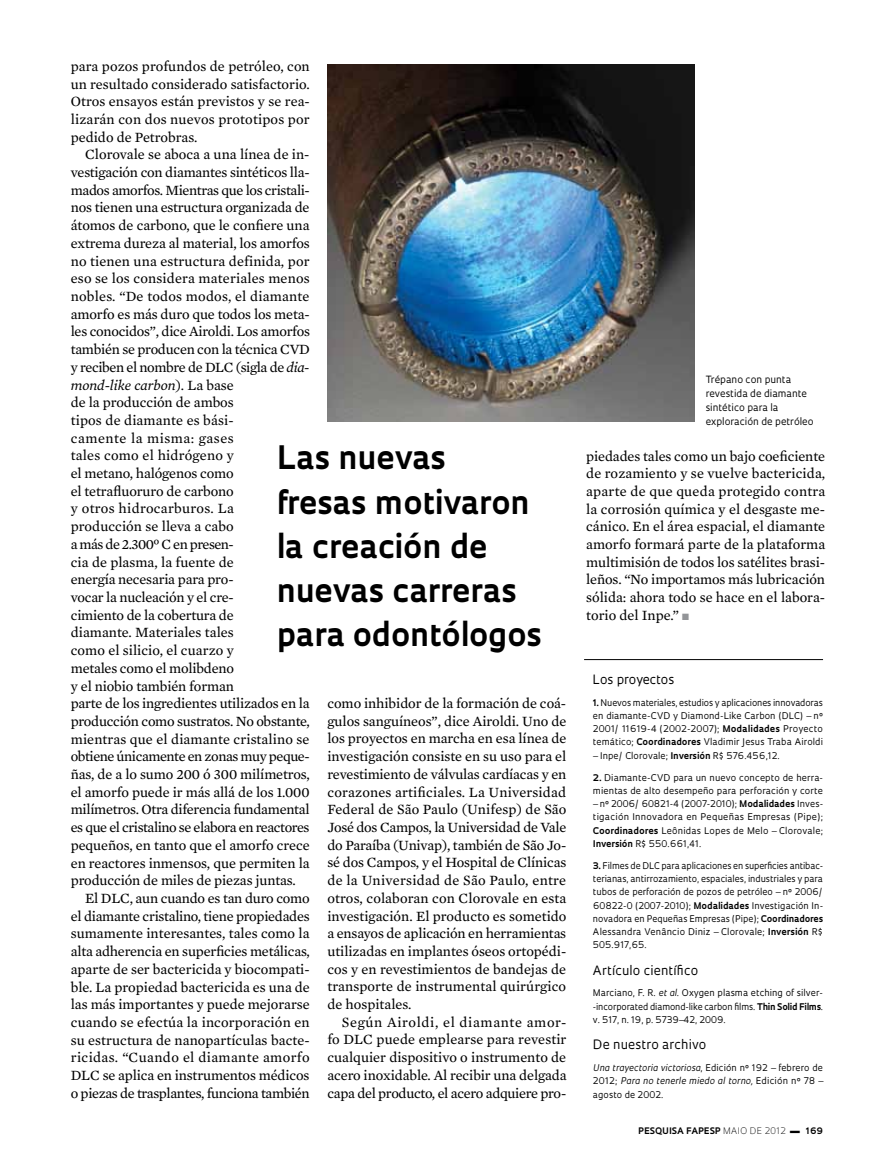
<style>
.page{position:relative;width:885px;height:1169px;background:#fff}
.page>*{position:absolute;margin:0;border:0;box-sizing:border-box;transform-origin:0 0}
.t1{font:700 31.5px/44.2px "Oculum";color:#000}
.t2{font:14.4px/17.7px "Mercury Text G2";letter-spacing:-.01em;color:#000;text-align:justify}
.t3{font:14.4px "Mercury Text G2";letter-spacing:.01em;color:#000}
.t4{font:14.4px "Mercury Text G2";letter-spacing:-.03em;color:#000}
.t5{font:14.4px "Mercury Text G2";letter-spacing:.015em;color:#000}
.t6{font:14.4px "Mercury Text G2";letter-spacing:.025em;color:#000}
.t7{font:italic 14.4px "Mercury Text G2";letter-spacing:-.005em;color:#000}
.t8{font:14.4px "Mercury Text G2";letter-spacing:.02em;color:#000}
.t9{font:14.4px "Mercury Text G2";letter-spacing:-.035em;color:#000}
.t10{font:14.4px "Mercury Text G2";letter-spacing:.035em;color:#000}
.t11{font:12.6px "Oculum";letter-spacing:.01em;color:#000}
.t12{font:12.6px "Fapesp";color:#000}
.t13{font:9.75px/14.1px "Oculum";color:#000}
.t14{font:9px/13.2px "Oculum";letter-spacing:.01em;color:#000;text-align:justify}
.t15{font:9px/13.4px "Oculum";letter-spacing:-.01em;color:#000}
.t16{font:700 8.7px "Oculum";letter-spacing:.03em;color:#000}
.s1{font-style:italic}
.s2{font-style:normal}
.s3{color:#939598}
.s4{font-weight:700}
.s5{font-weight:300}
.s6{font-size:18px}
</style>
<div class="page">
<img style="left:327px;top:64px;width:368px;height:357px">
<hr style="left:584px;top:659px;width:239px;height:1px;background:#000">
<p class="t2" style="left:71px;top:56px;width:241px">para pozos profundos de petróleo, con un resultado considerado satisfactorio.<br>Otros ensayos están previstos y se rea&shy;lizarán con dos nuevos prototipos por pedido de Petrobras.</p>
<p class="t2" style="left:85px;top:145px;width:226px">Clorovale se aboca a una línea de in-</p>
<p class="t2" style="left:71px;top:163px;width:240px">vestigación con diamantes sintéticos lla-</p>
<p class="t2" style="left:71px;top:180px;width:241px">mados amorfos. Mientras que los cristali-</p>
<p class="t2" style="left:71px;top:198px;width:240px">nos tienen una estructura organizada de</p>
<p class="t2" style="left:71px;top:216px;width:240px">átomos de carbono, que le confiere una</p>
<p class="t2" style="left:71px;top:233px;width:240px">extrema dureza al material, los amorfos</p>
<p class="t3" style="left:71px;top:250px;width:240px">no tienen una estructura definida, por</p>
<p class="t3" style="left:71px;top:268px;width:240px">eso se los considera materiales menos</p>
<p class="t5" style="left:71px;top:286px;width:240px">nobles. “De todos modos, el diamante</p>
<p class="t2" style="left:71px;top:304px;width:240px">amorfo es más duro que todos los meta-</p>
<p class="t2" style="left:71px;top:322px;width:241px">les conocidos”, dice Airoldi. Los amorfos</p>
<p class="t2" style="left:71px;top:340px;width:241px">también se producen con la técnica CVD</p>
<p class="t2" style="left:71px;top:357px;width:240px">y reciben el nombre de DLC (sigla de <span class="s1">dia-</span></p>
<p class="t7" style="left:71px;top:374px;width:164px">mond-like carbon<span class="s2">). La base</span></p>
<p class="t2" style="left:71px;top:393px;width:164px">de la producción de ambos</p>
<p class="t3" style="left:71px;top:410px;width:164px">tipos de diamante es bási-</p>
<p class="t10" style="left:71px;top:427px;width:164px">camente la misma: gases</p>
<p class="t5" style="left:71px;top:445px;width:165px">tales como el hidrógeno y</p>
<p class="t2" style="left:71px;top:463px;width:165px">el metano, halógenos como</p>
<p class="t2" style="left:71px;top:481px;width:165px">el tetrafluoruro de carbono</p>
<p class="t8" style="left:71px;top:498px;width:165px">y otros hidrocarburos. La</p>
<p class="t2" style="left:71px;top:517px;width:164px">producción se lleva a cabo</p>
<p class="t9" style="left:71px;top:533px;width:165px">a más de 2.300º C en presen-</p>
<p class="t2" style="left:71px;top:552px;width:165px">cia de plasma, la fuente de</p>
<p class="t2" style="left:71px;top:570px;width:165px">energía necesaria para pro-</p>
<p class="t2" style="left:71px;top:587px;width:165px">vocar la nucleación y el cre-</p>
<p class="t2" style="left:71px;top:605px;width:164px">cimiento de la cobertura de</p>
<p class="t2" style="left:71px;top:623px;width:164px">diamante. Materiales tales</p>
<p class="t2" style="left:71px;top:640px;width:165px">como el silicio, el cuarzo y</p>
<p class="t2" style="left:71px;top:658px;width:165px">metales como el molibdeno</p>
<p class="t2" style="left:71px;top:676px;width:165px">y el niobio también forman</p>
<p class="t2" style="left:71px;top:694px;width:240px">parte de los ingredientes utilizados en la</p>
<p class="t2" style="left:71px;top:711px;width:241px">producción como sustratos. No obstante,</p>
<p class="t3" style="left:71px;top:728px;width:240px">mientras que el diamante cristalino se</p>
<p class="t4" style="left:71px;top:746px;width:240px">obtiene únicamente en zonas muy peque-</p>
<p class="t2" style="left:71px;top:764px;width:241px">ñas, de a lo sumo 200 ó 300 milímetros,</p>
<p class="t2" style="left:71px;top:782px;width:240px">el amorfo puede ir más allá de los 1.000</p>
<p class="t2" style="left:71px;top:800px;width:240px">milímetros. Otra diferencia fundamental</p>
<p class="t4" style="left:71px;top:817px;width:240px">es que el cristalino se elabora en reactores</p>
<p class="t2" style="left:71px;top:835px;width:241px">pequeños, en tanto que el amorfo crece</p>
<p class="t2" style="left:71px;top:853px;width:240px">en reactores inmensos, que permiten la</p>
<p class="t2" style="left:71px;top:871px;width:227px">producción de miles de piezas juntas.</p>
<p class="t2" style="left:85px;top:888px;width:226px">El DLC, aun cuando es tan duro como</p>
<p class="t2" style="left:71px;top:906px;width:240px">el diamante cristalino, tiene propiedades</p>
<p class="t2" style="left:71px;top:924px;width:240px">sumamente interesantes, tales como la</p>
<p class="t2" style="left:71px;top:941px;width:241px">alta adherencia en superficies metálicas,</p>
<p class="t2" style="left:71px;top:959px;width:240px">aparte de ser bactericida y biocompati-</p>
<p class="t2" style="left:71px;top:977px;width:241px">ble. La propiedad bactericida es una de</p>
<p class="t2" style="left:71px;top:994px;width:240px">las más importantes y puede mejorarse</p>
<p class="t3" style="left:71px;top:1011px;width:240px">cuando se efectúa la incorporación en</p>
<p class="t2" style="left:71px;top:1030px;width:240px">su estructura de nanopartículas bacte-</p>
<p class="t6" style="left:71px;top:1047px;width:240px">ricidas. “Cuando el diamante amorfo</p>
<p class="t2" style="left:71px;top:1065px;width:240px">DLC se aplica en instrumentos médicos</p>
<p class="t2" style="left:71px;top:1083px;width:240px">o piezas de trasplantes, funciona también</p>
<p class="t13" style="left:706px;top:372px;width:109px">Trépano con punta revestida de diamante sintético para la exploración de petróleo</p>
<h1 class="t1" style="left:276px;top:434px;width:266px">Las nuevas fresas motivaron la creación de nuevas carreras para odontólogos</h1>
<p class="t2" style="left:586px;top:446px;width:241px">piedades tales como un bajo coeficiente de rozamiento y se vuelve bactericida, aparte de que queda protegido contra la corrosión química y el desgaste me&shy;cánico. En el área espacial, el diamante amorfo formará parte de la plataforma multimisión de todos los satélites brasi&shy;leños. “No importamos más lubricación sólida: ahora todo se hace en el labora&shy;torio del Inpe.” <span class="s3">■</span></p>
<p class="t12" style="left:593px;top:670px;width:83px">Los proyectos</p>
<p class="t15" style="left:593px;top:695px;width:231px"><span class="s4">1.</span> Nuevos materiales, estudios y aplicaciones innovadoras en diamante-CVD</p>
<p class="t2" style="left:327px;top:693px;width:241px">como inhibidor de la formación de coá&shy;gulos sanguíneos”, dice Airoldi. Uno de los proyectos en marcha en esa línea de investigación consiste en su uso para el revestimiento de válvulas cardíacas y en corazones artificiales. La Universidad Federal de São Paulo (Unifesp) de São José dos Campos, la Universidad de Vale do Paraíba (Univap), también de São Jo&shy;sé dos Campos, y el Hospital de Clínicas de la Universidad de São Paulo, entre otros, colaboran con Clorovale en esta investigación. El producto es sometido a ensayos de aplicación en herramientas utilizadas en implantes óseos ortopédi&shy;cos y en revestimientos de bandejas de transporte de instrumental quirúrgico de hospitales.</p>
<p class="t2" style="left:327px;top:1012px;width:241px;text-indent:14px">Según Airoldi, el diamante amor&shy;fo DLC puede emplearse para revestir cualquier dispositivo o instrumento de acero inoxidable. Al recibir una delgada capa del producto, el acero adquiere pro-</p>
<p class="t14" style="left:673px;top:708px;width:116px">y Diamond-Like Carbon (DLC</p>
<p class="t14" style="left:593px;top:708px;width:232px;text-indent:207px">) – nº 2001/ 11619-4 (2002-2007); <span class="s4">M odalidades</span> Proyecto temático; <span class="s4">Coordinadores</span> Vladimir Jesus Traba Airoldi</p>
<p class="t14" style="left:593px;top:748px;width:188px">– I npe/ Clorovale; <span class="s4">Inversión</span> R$ 576.456,12.</p>
<p class="t14" style="left:593px;top:770px;width:66px"><span class="s4">2.</span> Diamante-CVD</p>
<p class="t14" style="left:593px;top:770px;width:232px;text-align:right">para un nuevo concepto de herra-<br>mientas de alto desempeño para perforación y corte</p>
<p class="t14" style="left:593px;top:796px;width:232px">– nº 2006/ 60821-4 (2007-2010); <span class="s4">Modalidades</span> I nves&shy;tigación I nnovadora en Pequeñas Empresas (Pipe); <span class="s4">Coordinadores</span> Leônidas Lopes de M elo – Clorovale; <span class="s4">Inversión</span> R$ 550.661,41.</p>
<p class="t14" style="left:593px;top:858px;width:56px"><span class="s4">3.</span> Filmes de DLC</p>
<p class="t14" style="left:593px;top:858px;width:232px;text-indent:68px">para aplicaciones en superficies antibac&shy;terianas, antirrozamiento, espaciales, industriales y para tubos de perforación de pozos de petróleo – nº 2006/ 60822-0 (2007-2010); <span class="s4">Modalidades</span> I nvestigación I n&shy;novadora en Pequeñas Empresas (Pipe); <span class="s4">Coordinadores </span>Alessandra Venâncio Diniz – Clorovale; <span class="s4">Inversión</span> R$ 505.917,65.</p>
<p class="t11" style="left:593px;top:961px;width:107px">Artículo científico</p>
<p class="t14" style="left:593px;top:986px;width:232px">Marciano, F. R. <span class="s1">et al</span>. Oxygen plasma etching of silver--incorporated diamond-like carbon films. <span class="s4">Thin Solid Films</span>. v. 517, n. 19, p. 5739–42, 2009.</p>
<p class="t11" style="left:593px;top:1036px;width:115px">De nuestro archivo</p>
<p class="t14" style="left:593px;top:1060px;width:232px"><span class="s1">Una trayectoria victoriosa</span>, Edición nº 192 – febrero de 2012; <span class="s1">Para no tenerle miedo al torno,</span> Edición nº 78 – agosto de 2002.</p>
<p class="t16" style="left:638px;top:1124px;width:186px">pESQUISA FAPESP <span class="s5">MAIO DE 2012</span> <span class="s6">_</span> 169</p>
</div>
